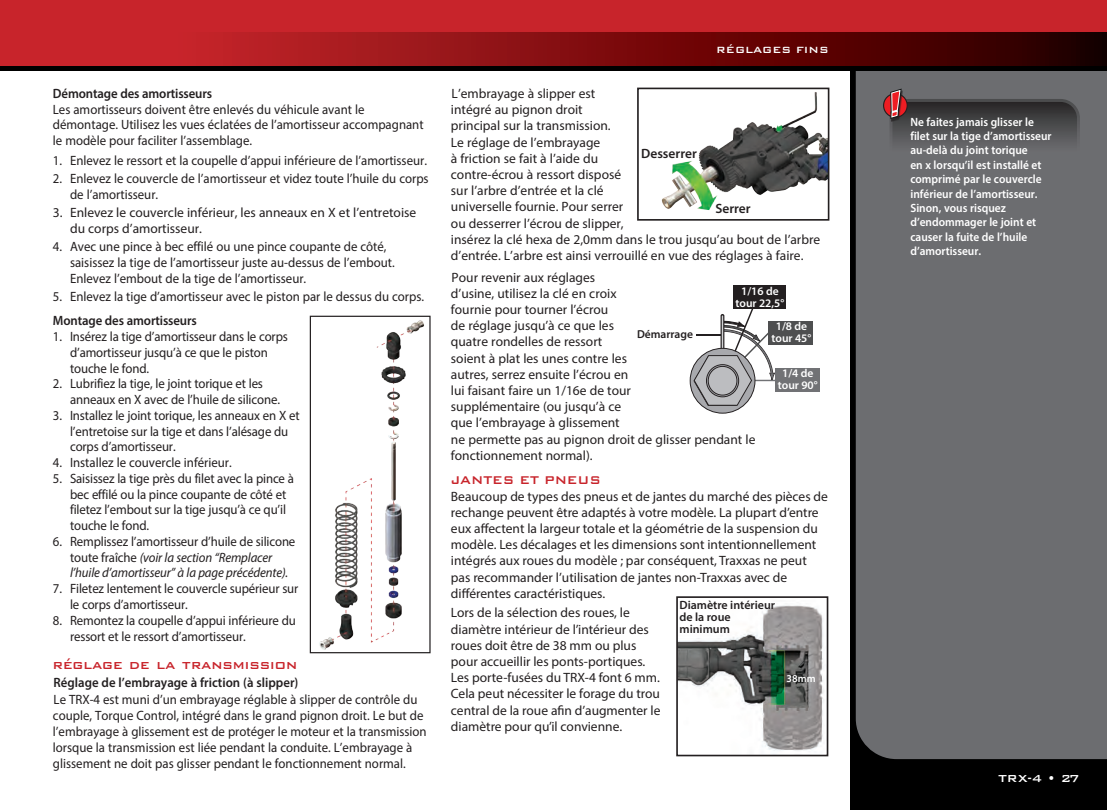
<style>
.page{position:relative;width:1107px;height:810px;background:#fff}
.page>*{position:absolute;margin:0;border:0;box-sizing:border-box;transform-origin:0 0}
.t1{font:500 16.5px "Bank Gothic BT";color:#c8242b;scale:.95 1}
.t2{font:500 15px "Bank Gothic BT";letter-spacing:-.01em;color:#c8242b;scale:.95 1}
.t3{font:13.5px/16.2px "Myriad Pro";color:#231f20}
.t4{font:13.5px/15.8px "Myriad Pro";color:#231f20;scale:.95 1}
.t5{font:italic 13.5px/15.8px "Myriad Pro";letter-spacing:-.01em;color:#231f20;scale:.95 1}
.t6{font:600 13.5px "Myriad Pro";letter-spacing:-.01em;color:#231f20;scale:.95 1}
.t7{font:600 13.5px "Myriad Pro";letter-spacing:-.01em;color:#231f20}
.t8{font:500 13.5px "Bank Gothic BT";color:#fff}
.t9{font:600 12px/14.4px "Myriad Pro";color:#fff;scale:.95 1}
.t10{font:600 12px/12px "Myriad Pro";color:#231f20}
.t11{font:500 12px "Bank Gothic BT";color:#fff}
.t12{font:600 11.55px/11.6px "Myriad Pro";color:#fff;text-align:center}
.t13{font:600 11.55px "Myriad Pro";color:#231f20}
.t14{font:600 10.5px "Myriad Pro";color:#fff}
.s1{font-style:normal}
</style>
<div class="page">
<div style="left:850px;top:13px;width:257px;height:797px;background:#000"></div>
<div style="left:856px;top:71px;width:251px;height:688px;background:#6c6d70"></div>
<div style="left:0;top:0;width:1107px;height:70px;background:#000"></div>
<div style="left:0;top:0;width:1107px;height:51px;background:#c8242b"></div>
<svg style="left:0;top:32px;width:1107px;height:34px;background:#831013"></svg>
<img style="left:319px;top:320px;width:105px;height:330px">
<div style="left:310px;top:316px;width:121px;height:337px;border:1px solid #231f20"></div>
<img style="left:661px;top:92px;width:165px;height:118px">
<div style="left:637px;top:88px;width:192px;height:133px;border:2px solid #231f20"></div>
<img style="left:679px;top:605px;width:145px;height:146px">
<div style="left:676px;top:596px;width:152px;height:160px;border:2px solid #231f20"></div>
<div style="left:768px;top:321px;width:45px;height:23px;background:#4e4f50"></div>
<div style="left:775px;top:368px;width:45px;height:23px;background:#717275"></div>
<div style="left:733px;top:286px;width:53px;height:23px;background:#231f20"></div>
<svg style="left:690px;top:309px;width:85px;height:105px"></svg>
<div style="left:890px;top:99px;width:190px;height:72px;border:3px solid #fff;border-radius:18px"></div>
<div style="left:884px;top:94px;width:23px;height:23px;background:#ee1d23;border-radius:50%"></div>
<div style="left:883px;top:93px;width:25px;height:25px;border:1px solid #231f20;border-radius:50%"></div>
<svg style="left:888px;top:86px;width:190px;height:83px;background:#5a575a"></svg>
<p class="t6" style="left:53px;top:85px;width:169px">Démontage des amortisseurs</p>
<p class="t4" style="left:53px;top:101px;width:392px">Les amortisseurs doivent être enlevés du véhicule avant le démontage. Utilisez les vues éclatées de l’amortisseur accompagnant le modèle pour faciliter l’assemblage.</p>
<p class="t4" style="left:53px;top:152px;width:395px">1. Enlevez le ressort et la coupelle d’appui inférieure de l’amortisseur.</p>
<p class="t4" style="left:70px;top:171px;width:379px;text-indent:-17px">2. Enlevez le couvercle de l’amortisseur et videz toute l’huile du corps de l’amortisseur.</p>
<p class="t3" style="left:70px;top:205px;width:348px;line-height:15.8px;text-indent:-17px">3. Enlevez le couvercle inférieur, les anneaux en X et l’entretoise du corps d’amortisseur.</p>
<p class="t4" style="left:70px;top:239px;width:343px;text-indent:-17px">4. Avec une pince à bec effilé ou une pince coupante de côté, saisissez la tige de l’amortisseur juste au-dessus de l’embout.<br>Enlevez l’embout de la tige de l’amortisseur.</p>
<p class="t4" style="left:53px;top:289px;width:392px">5. Enlevez la tige d’amortisseur avec le piston par le dessus du corps.</p>
<p class="t6" style="left:53px;top:312px;width:153px">Montage des amortisseurs</p>
<p class="t4" style="left:70px;top:329px;width:231px;text-indent:-17px">1. Insérez la tige d’amortisseur dans le corps d’amortisseur jusqu’à ce que le piston touche le fond.</p>
<p class="t4" style="left:70px;top:376px;width:222px;text-indent:-17px">2. Lubrifiez la tige, le joint torique et les anneaux en X avec de l’huile de silicone.</p>
<p class="t4" style="left:70px;top:407px;width:243px;text-indent:-17px">3. Installez le joint torique, les anneaux en X et l’entretoise sur la tige et dans l’alésage du corps d’amortisseur.</p>
<p class="t4" style="left:53px;top:455px;width:190px">4. Installez le couvercle inférieur.</p>
<p class="t4" style="left:70px;top:470px;width:237px;text-indent:-17px">5. Saisissez la tige près du filet avec la pince à bec effilé ou la pince coupante de côté et filetez l’embout sur la tige jusqu’à ce qu’il touche le fond.</p>
<p class="t5" style="left:70px;top:533px;width:239px;text-indent:-17px"><span class="s1">6. Remplissez l’amortisseur d’huile de silicone toute fraîche</span> (voir la section “Remplacer l’huile d’amortisseur” à la page précédente).</p>
<p class="t4" style="left:70px;top:581px;width:242px;text-indent:-17px">7. Filetez lentement le couvercle supérieur sur le corps d’amortisseur.</p>
<p class="t4" style="left:70px;top:612px;width:239px;text-indent:-17px">8. Remontez la coupelle d’appui inférieure du ressort et le ressort d’amortisseur.</p>
<p class="t1" style="left:53px;top:656px;width:259px">réglage de la transmission</p>
<p class="t6" style="left:54px;top:674px;width:259px">Réglage de l’embrayage à friction (à slipper)</p>
<p class="t4" style="left:53px;top:691px;width:395px;line-height:16.2px">Le TRX-4 est muni d’un embrayage réglable à slipper de contrôle du couple, Torque Control, intégré dans le grand pignon droit. Le but de l’embrayage à glissement est de protéger le moteur et la transmission lorsque la transmission est liée pendant la conduite. L’embrayage à glissement ne doit pas glisser pendant le fonctionnement normal.</p>
<p class="t11" style="left:716px;top:43px;width:114px">RÉGLAGES FINS</p>
<p class="t3" style="left:451px;top:85px;width:371px">L’embrayage à slipper est<br>intégré au pignon droit<br>principal sur la transmission.<br>Le réglage de l’embrayage<br>à friction se fait à l’aide du<br>contre-écrou à ressort disposé<br>sur l’arbre d’entrée et la clé<br>universelle fournie. Pour serrer<br>ou desserrer l’écrou de slipper,<br>insérez la clé hexa de 2,0mm dans le trou jusqu’au bout de l’arbre d’entrée. L’arbre est ainsi verrouillé en vue des réglages à faire.</p>
<p class="t3" style="left:451px;top:269px;width:306px">Pour revenir aux réglages<br>d’usine, utilisez la clé en croix<br>fournie pour tourner l’écrou<br>de réglage jusqu’à ce que les<br>quatre rondelles de ressort<br>soient à plat les unes contre les<br>autres, serrez ensuite l’écrou en<br>lui faisant faire un 1/16e de tour<br>supplémentaire (ou jusqu’à ce<br>que l’embrayage à glissement<br>ne permette pas au pignon droit de glisser pendant le fonctionnement normal).</p>
<p class="t2" style="left:451px;top:472px;width:159px">JANTES ET PNEUS</p>
<p class="t3" style="left:451px;top:488px;width:378px">Beaucoup de types des pneus et de jantes du marché des pièces de rechange peuvent être adaptés à votre modèle. La plupart d’entre eux affectent la largeur totale et la géométrie de la suspension du modèle. Les décalages et les dimensions sont intentionnellement intégrés aux roues du modèle ; par conséquent, Traxxas ne peut pas recommander l’utilisation de jantes non-Traxxas avec de différentes caractéristiques.</p>
<p class="t3" style="left:451px;top:604px;width:211px">Lors de la sélection des roues, le diamètre intérieur de l’intérieur des roues doit être de 38 mm ou plus pour accueillir les ponts-portiques.<br>Les porte-fusées du TRX-4 font 6 mm.<br>Cela peut nécessiter le forage du trou central de la roue afin d’augmenter le diamètre pour qu’il convienne.</p>
<p class="t7" style="left:641px;top:144px;width:57px">Desserrer</p>
<p class="t7" style="left:715px;top:200px;width:37px">Serrer</p>
<p class="t12" style="left:736px;top:285px;width:50px">1/16 de tour 22,5°</p>
<p class="t12" style="left:776px;top:320px;width:33px">1/8 de</p>
<p class="t13" style="left:637px;top:327px;width:58px">Démarrage</p>
<p class="t12" style="left:772px;top:332px;width:41px">tour 45°</p>
<p class="t12" style="left:778px;top:367px;width:41px">1/4 de tour 90°</p>
<p class="t10" style="left:680px;top:599px;width:97px">Diamètre intérieur de la roue minimum</p>
<p class="t14" style="left:787px;top:672px;width:31px">38mm</p>
<p class="t9" style="left:910px;top:114px;width:150px">Ne faites jamais glisser le filet sur la tige d’amortisseur au-delà du joint torique<br>en x lorsqu’il est installé et comprimé par le couvercle inférieur de l’amortisseur.<br>Sinon, vous risquez d’endommager le joint et causer la fuite de l’huile d’amortisseur.</p>
<p class="t8" style="left:998px;top:771px;width:83px">TRX-4 • 27</p>
</div>
